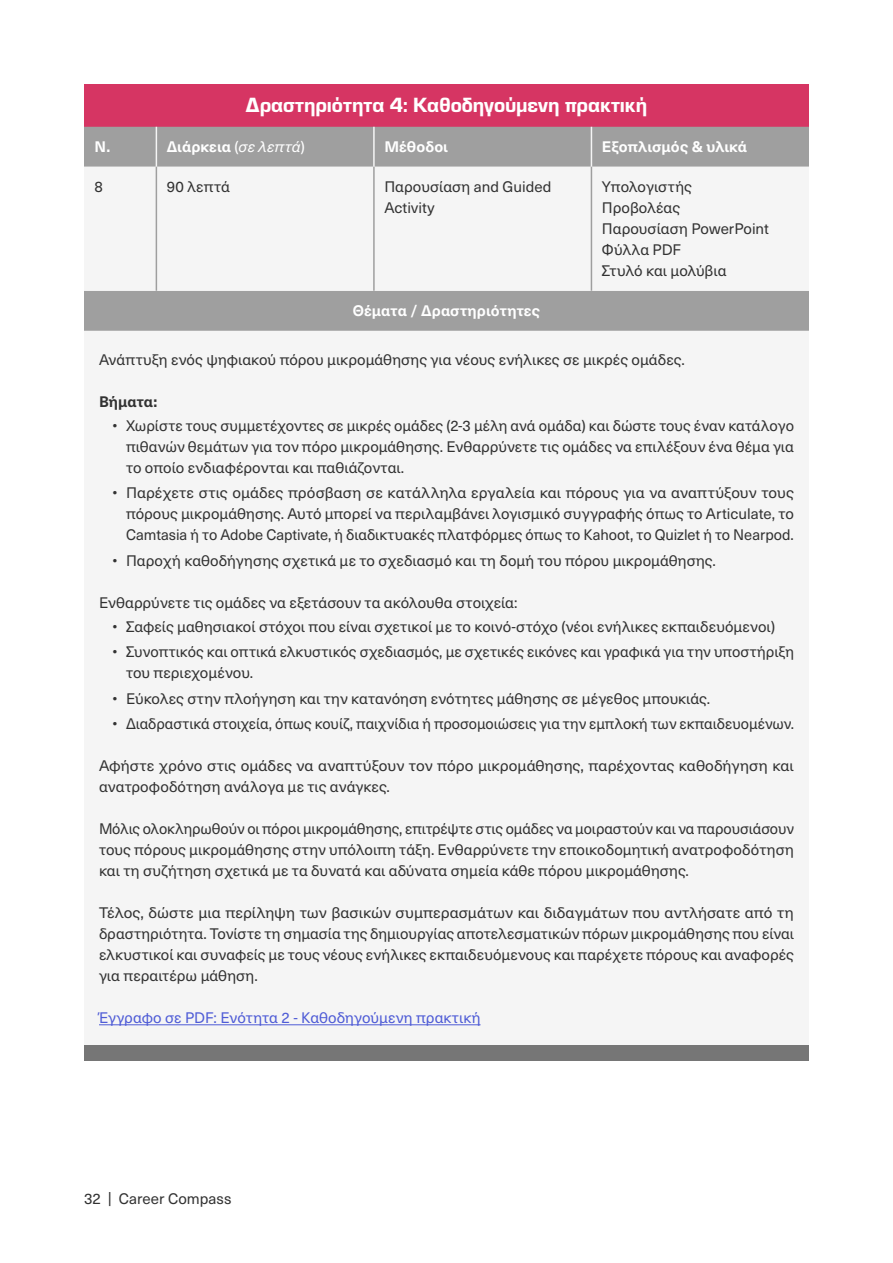
<style>
.page{position:relative;width:893px;height:1263px;background:#fff}
.page>*{position:absolute;margin:0;border:0;box-sizing:border-box;transform-origin:0 0}
.t1{font:21.3px "Eurostile Hea";color:#fff}
.t2{font:15px/21px "Neue Haas Unica W1 G";letter-spacing:.005em;color:#323232;text-align:justify}
.t3{font:700 15px "Neue Haas Unica W1 G";letter-spacing:.01em;color:#fff}
.t4{font:15px "Neue Haas Unica W1 G";letter-spacing:.005em;color:#4f5cd6}
.t5{font:700 15px "Neue Haas Unica W1 G";letter-spacing:.01em;color:#323232}
.s1{font-weight:400}
.s2{font-weight:400;font-style:italic}
</style>
<div class="page">
<div style="left:84px;top:331px;width:725px;height:715px;background:#f5f5f5"></div>
<hr style="left:99px;top:1024px;width:382px;height:1px;background:#4f5cd6">
<div style="left:84px;top:84px;width:725px;height:43px;background:#d63563"></div>
<div style="left:84px;top:127px;width:725px;height:204px;background:#9f9f9f"></div>
<div style="left:84px;top:167px;width:725px;height:124px;background:#f5f5f5"></div>
<hr style="left:156px;top:127px;width:1px;height:40px;background:#f5f5f5">
<hr style="left:373px;top:127px;width:2px;height:40px;background:#f5f5f5">
<hr style="left:591px;top:127px;width:1px;height:40px;background:#f5f5f5">
<hr style="left:156px;top:167px;width:1px;height:124px;background:#9f9f9f">
<hr style="left:373px;top:167px;width:2px;height:124px;background:#9f9f9f">
<hr style="left:591px;top:167px;width:1px;height:124px;background:#9f9f9f">
<div style="left:84px;top:1046px;width:725px;height:15px;background:#767676"></div>
<h1 class="t1" style="left:246px;top:90px;width:403px">Δραστηριότητα 4: Καθοδηγούμενη πρακτική</h1>
<p class="t3" style="left:95px;top:135px;width:17px">N.</p>
<p class="t3" style="left:167px;top:135px;width:139px">Διάρκεια <span class="s1">(</span><span class="s2">σε λεπτά</span><span class="s1">)</span></p>
<p class="t3" style="left:384px;top:135px;width:65px">Μέθοδοι</p>
<p class="t3" style="left:602px;top:135px;width:147px">Εξοπλισμός &amp; υλικά</p>
<p class="t2" style="left:95px;top:175px;width:10px">8</p>
<p class="t2" style="left:167px;top:175px;width:64px">90 λεπτά</p>
<p class="t2" style="left:384px;top:175px;width:168px">Παρουσίαση and Guided<br>Activity</p>
<p class="t2" style="left:602px;top:175px;width:169px;text-align:left">Υπολογιστής<br>Προβολέας<br>Παρουσίαση PowerPoint<br>Φύλλα PDF<br>Στυλό και μολύβια</p>
<p class="t3" style="left:353px;top:299px;width:189px">Θέματα / Δραστηριότητες</p>
<p class="t2" style="left:99px;top:348px;width:587px">Ανάπτυξη ενός ψηφιακού πόρου μικρομάθησης για νέους ενήλικες σε μικρές ομάδες.</p>
<p class="t5" style="left:99px;top:390px;width:60px">Βήματα:</p>
<p class="t2" style="left:126px;top:414px;width:669px;text-indent:-14px">• Χωρίστε τους συμμετέχοντες σε μικρές ομάδες (2-3 μέλη ανά ομάδα) και δώστε τους έναν κατάλογο πιθανών θεμάτων για τον πόρο μικρομάθησης. Ενθαρρύνετε τις ομάδες να επιλέξουν ένα θέμα για το οποίο ενδιαφέρονται και παθιάζονται.</p>
<p class="t2" style="left:126px;top:482px;width:669px;text-indent:-14px">• Παρέχετε στις ομάδες πρόσβαση σε κατάλληλα εργαλεία και πόρους για να αναπτύξουν τους πόρους μικρομάθησης. Αυτό μπορεί να περιλαμβάνει λογισμικό συγγραφής όπως το Articulate, το Camtasia ή το Adobe Captivate, ή διαδικτυακές πλατφόρμες όπως το Kahoot, το Quizlet ή το Nearpod.</p>
<p class="t2" style="left:112px;top:549px;width:605px">• Παροχή καθοδήγησης σχετικά με το σχεδιασμό και τη δομή του πόρου μικρομάθησης.</p>
<p class="t2" style="left:99px;top:591px;width:420px">Ενθαρρύνετε τις ομάδες να εξετάσουν τα ακόλουθα στοιχεία:</p>
<p class="t2" style="left:112px;top:615px;width:664px">• Σαφείς μαθησιακοί στόχοι που είναι σχετικοί με το κοινό-στόχο (νέοι ενήλικες εκπαιδευόμενοι)</p>
<p class="t2" style="left:126px;top:641px;width:669px;text-indent:-14px">• Συνοπτικός και οπτικά ελκυστικός σχεδιασμός, με σχετικές εικόνες και γραφικά για την υποστήριξη του περιεχομένου.</p>
<p class="t2" style="left:112px;top:687px;width:599px">• Εύκολες στην πλοήγηση και την κατανόηση ενότητες μάθησης σε μέγεθος μπουκιάς.</p>
<p class="t2" style="left:112px;top:713px;width:683px">• Διαδραστικά στοιχεία, όπως κουίζ, παιχνίδια ή προσομοιώσεις για την εμπλοκή των εκπαιδευομένων.</p>
<p class="t2" style="left:99px;top:755px;width:696px">Αφήστε χρόνο στις ομάδες να αναπτύξουν τον πόρο μικρομάθησης, παρέχοντας καθοδήγηση και ανατροφοδότηση ανάλογα με τις ανάγκες.</p>
<p class="t2" style="left:99px;top:818px;width:696px">Μόλις ολοκληρωθούν οι πόροι μικρομάθησης, επιτρέψτε στις ομάδες να μοιραστούν και να παρουσιάσουν τους πόρους μικρομάθησης στην υπόλοιπη τάξη. Ενθαρρύνετε την εποικοδομητική ανατροφοδότηση και τη συζήτηση σχετικά με τα δυνατά και αδύνατα σημεία κάθε πόρου μικρομάθησης.</p>
<p class="t2" style="left:99px;top:902px;width:696px">Τέλος, δώστε μια περίληψη των βασικών συμπερασμάτων και διδαγμάτων που αντλήσατε από τη δραστηριότητα. Τονίστε τη σημασία της δημιουργίας αποτελεσματικών πόρων μικρομάθησης που είναι ελκυστικοί και συναφείς με τους νέους ενήλικες εκπαιδευόμενους και παρέχετε πόρους και αναφορές για περαιτέρω μάθηση.</p>
<p class="t4" style="left:99px;top:1007px;width:383px">Έγγραφο σε PDF: Ενότητα 2 - Καθοδηγούμενη πρακτική</p>
<p class="t2" style="left:84px;top:1187px;width:149px">32 | Career Compass</p>
</div>
